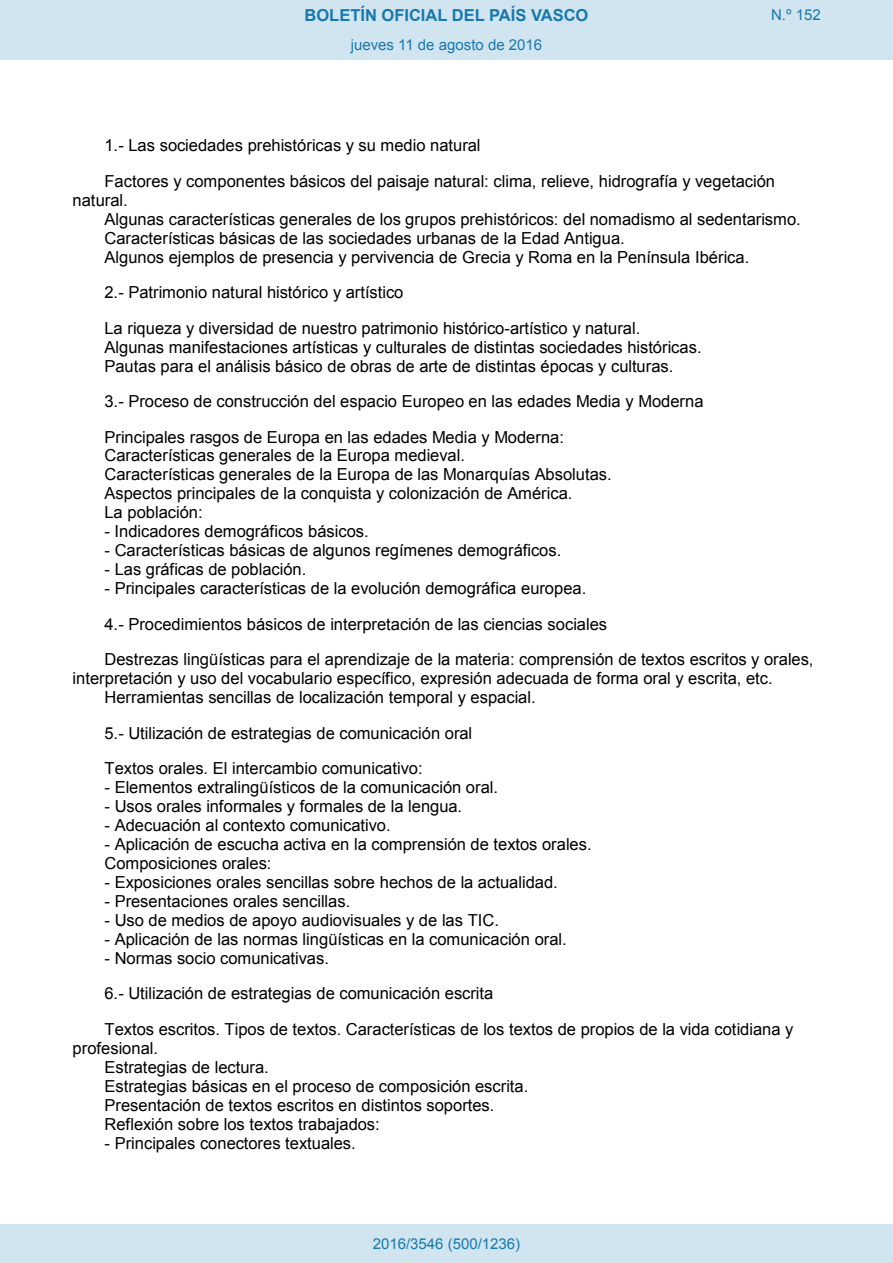
<style>
.page{position:relative;width:893px;height:1263px;background:#fff}
.page>*{position:absolute;margin:0;border:0;box-sizing:border-box;transform-origin:0 0}
.t1{font:16.5px/35.4px "Arial";color:#000}
.t2{font:700 16.5px "Arial";color:#1879ad}
.Paginacion_Centro{font:15px "Arial";color:#1879ad}
</style>
<div class="page">
<div style="left:0;top:0;width:893px;height:60px;background:#d0e5f0"></div>
<div style="left:0;top:1225px;width:893px;height:38px;background:#d0e5f0"></div>
<p class="t2" style="left:305px;top:4px;width:285px">BOLETÍN OFICIAL DEL PAÍS VASCO</p>
<p class="Paginacion_Centro" style="left:771px;top:5px;width:51px">N.º 152</p>
<p class="Paginacion_Centro" style="left:351px;top:35px;width:193px">jueves 11 de agosto de 2016</p>
<p class="t1" style="left:104px;top:128px;width:672px">1.- Las sociedades prehistóricas y su medio natural<br>Factores y componentes básicos del paisaje natural: clima, relieve, hidrografía y vegetación</p>
<p class="t1" style="left:104px;top:191px;width:698px;line-height:19px;text-indent:-32px">natural.<br>Algunas características generales de los grupos prehistóricos: del nomadismo al sedentarismo.<br>Características básicas de las sociedades urbanas de la Edad Antigua.<br>Algunos ejemplos de presencia y pervivencia de Grecia y Roma en la Península Ibérica.</p>
<p class="t1" style="left:104px;top:275px;width:537px">2.- Patrimonio natural histórico y artístico<br>La riqueza y diversidad de nuestro patrimonio histórico-artístico y natural.</p>
<p class="t1" style="left:104px;top:337px;width:599px;line-height:19px">Algunas manifestaciones artísticas y culturales de distintas sociedades históricas.<br>Pautas para el análisis básico de obras de arte de distintas épocas y culturas.</p>
<p class="t1" style="left:104px;top:384px;width:601px">3.- Proceso de construcción del espacio Europeo en las edades Media y Moderna<br>Principales rasgos de Europa en las edades Media y Moderna:</p>
<p class="t1" style="left:104px;top:446px;width:509px;line-height:18.9px">Características generales de la Europa medieval.<br>Características generales de la Europa de las Monarquías Absolutas.<br>Aspectos principales de la conquista y colonización de América.<br>La población:</p>
<p class="t1" style="left:104px;top:514px;width:266px">- Indicadores demográficos básicos.</p>
<p class="t1" style="left:104px;top:533px;width:458px">- Características básicas de algunos regímenes demográficos.</p>
<p class="t1" style="left:104px;top:552px;width:203px">- Las gráficas de población.</p>
<p class="t1" style="left:104px;top:571px;width:710px">- Principales características de la evolución demográfica europea.<br>4.- Procedimientos básicos de interpretación de las ciencias sociales<br>Destrezas lingüísticas para el aprendizaje de la materia: comprensión de textos escritos y orales,</p>
<p class="t1" style="left:104px;top:669px;width:670px;line-height:19px;text-indent:-32px">interpretación y uso del vocabulario específico, expresión adecuada de forma oral y escrita, etc.<br>Herramientas sencillas de localización temporal y espacial.</p>
<p class="t1" style="left:104px;top:715px;width:369px">5.- Utilización de estrategias de comunicación oral<br>Textos orales. El intercambio comunicativo:</p>
<p class="t1" style="left:104px;top:770px;width:395px">- Elementos extralingüísticos de la comunicación oral.</p>
<p class="t1" style="left:104px;top:789px;width:359px">- Usos orales informales y formales de la lengua.</p>
<p class="t1" style="left:104px;top:808px;width:288px">- Adecuación al contexto comunicativo.</p>
<p class="t1" style="left:104px;top:835px;width:489px;line-height:18.9px">- Aplicación de escucha activa en la comprensión de textos orales.<br>Composiciones orales:</p>
<p class="t1" style="left:104px;top:864px;width:455px">- Exposiciones orales sencillas sobre hechos de la actualidad.</p>
<p class="t1" style="left:104px;top:883px;width:247px">- Presentaciones orales sencillas.</p>
<p class="t1" style="left:104px;top:902px;width:396px">- Uso de medios de apoyo audiovisuales y de las TIC.</p>
<p class="t1" style="left:104px;top:921px;width:464px">- Aplicación de las normas lingüísticas en la comunicación oral.</p>
<p class="t1" style="left:104px;top:940px;width:691px">- Normas socio comunicativas.<br>6.- Utilización de estrategias de comunicación escrita<br>Textos escritos. Tipos de textos. Características de los textos de propios de la vida cotidiana y</p>
<p class="t1" style="left:104px;top:1039px;width:425px;line-height:18.9px;text-indent:-32px">profesional.<br>Estrategias de lectura.<br>Estrategias básicas en el proceso de composición escrita.<br>Presentación de textos escritos en distintos soportes.<br>Reflexión sobre los textos trabajados:</p>
<p class="t1" style="left:104px;top:1125px;width:253px">- Principales conectores textuales.</p>
<p class="Paginacion_Centro" style="left:373px;top:1234px;width:149px">2016/3546 (500/1236)</p>
</div>
